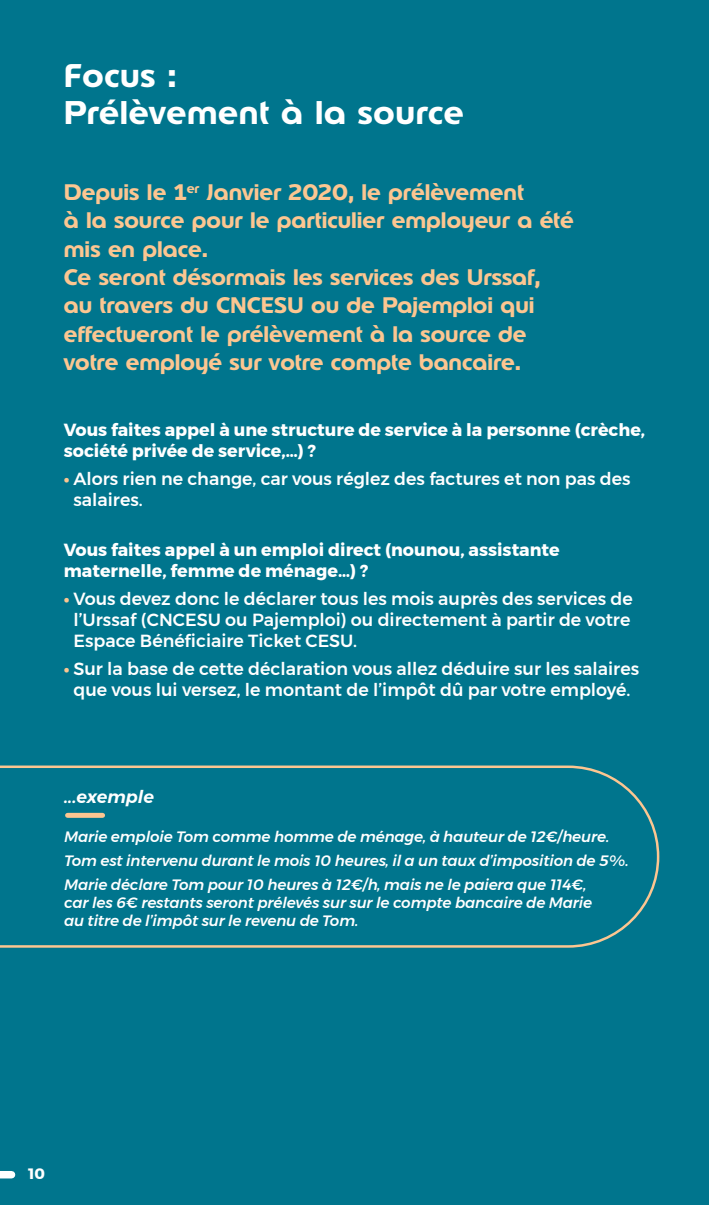
<style>
.page{position:relative;width:709px;height:1205px;background:#00758d}
.page>*{position:absolute;margin:0;border:0;box-sizing:border-box;transform-origin:0 0}
.t1{font:700 32.5px/37.5px "Edenred";letter-spacing:.02em;color:#fff}
.t2{font:700 22.25px/28.2px "Edenred";color:#fcc691}
.t3{font:500 17.5px/21px "Montserrat";color:#fff}
.t4{font:700 17.5px/21px "Montserrat";color:#fff}
.t5{font:italic 600 17.5px "Montserrat";color:#fff}
.t6{font:italic 500 15px/23.8px "Montserrat";letter-spacing:-.01em;color:#fff}
.t7{font:700 15px "Montserrat";color:#fff}
.s1{font-weight:700;color:#fcc691}
</style>
<div class="page">
<div style="left:0;top:1171px;width:12px;height:7px;background:#fff"></div>
<svg style="left:0;top:765px;width:659px;height:182px"></svg>
<div style="left:68px;top:813px;width:35px;height:5px;background:#fcc691"></div>
<h1 class="t1" style="left:64px;top:56px;width:401px">Focus :<br>Prélèvement à la source</h1>
<p class="t2" style="left:64px;top:178px;width:511px">Depuis le 1<sup>er</sup> Janvier 2020, le prélèvement<br>à la source pour le particulier employeur a été mis en place.<br>Ce seront désormais les services des Urssaf, au travers du CNCESU ou de Pajemploi qui effectueront le prélèvement à la source de votre employé sur votre compte bancaire.</p>
<p class="t4" style="left:64px;top:419px;width:583px">Vous faites appel à une structure de service à la personne (crèche, société privée de service,…) ?</p>
<p class="t3" style="left:73px;top:468px;width:558px;text-indent:-10px"><span class="s1">•</span> Alors rien ne change, car vous réglez des factures et non pas des salaires.</p>
<p class="t4" style="left:64px;top:539px;width:497px">Vous faites appel à un emploi direct (nounou, assistante maternelle, femme de ménage…) ?</p>
<p class="t3" style="left:73px;top:588px;width:561px;text-indent:-10px"><span class="s1">•</span> Vous devez donc le déclarer tous les mois auprès des services de l’Urssaf (CNCESU ou Pajemploi) ou directement à partir de votre<br>Espace Bénéficiaire Ticket CESU.</p>
<p class="t3" style="left:64px;top:658px;width:577px;text-align:center"><span class="s1">•</span> Sur la base de cette déclaration vous allez déduire sur les salaires que vous lui versez, le montant de l’impôt dû par votre employé.</p>
<p class="t5" style="left:64px;top:783px;width:91px">...exemple</p>
<p class="t6" style="left:64px;top:825px;width:566px">Marie emploie Tom comme homme de ménage, à hauteur de 12€/heure.<br>Tom est intervenu durant le mois 10 heures, il a un taux d’imposition de 5%.<br>Marie déclare Tom pour 10 heures à 12€/h, mais ne le paiera que 114€,</p>
<p class="t6" style="left:64px;top:893px;width:529px;line-height:18px">car les 6€ restants seront prélevés sur sur le compte bancaire de Marie au titre de l’impôt sur le revenu de Tom.</p>
<p class="t7" style="left:28px;top:1161px;width:18px">10</p>
</div>
